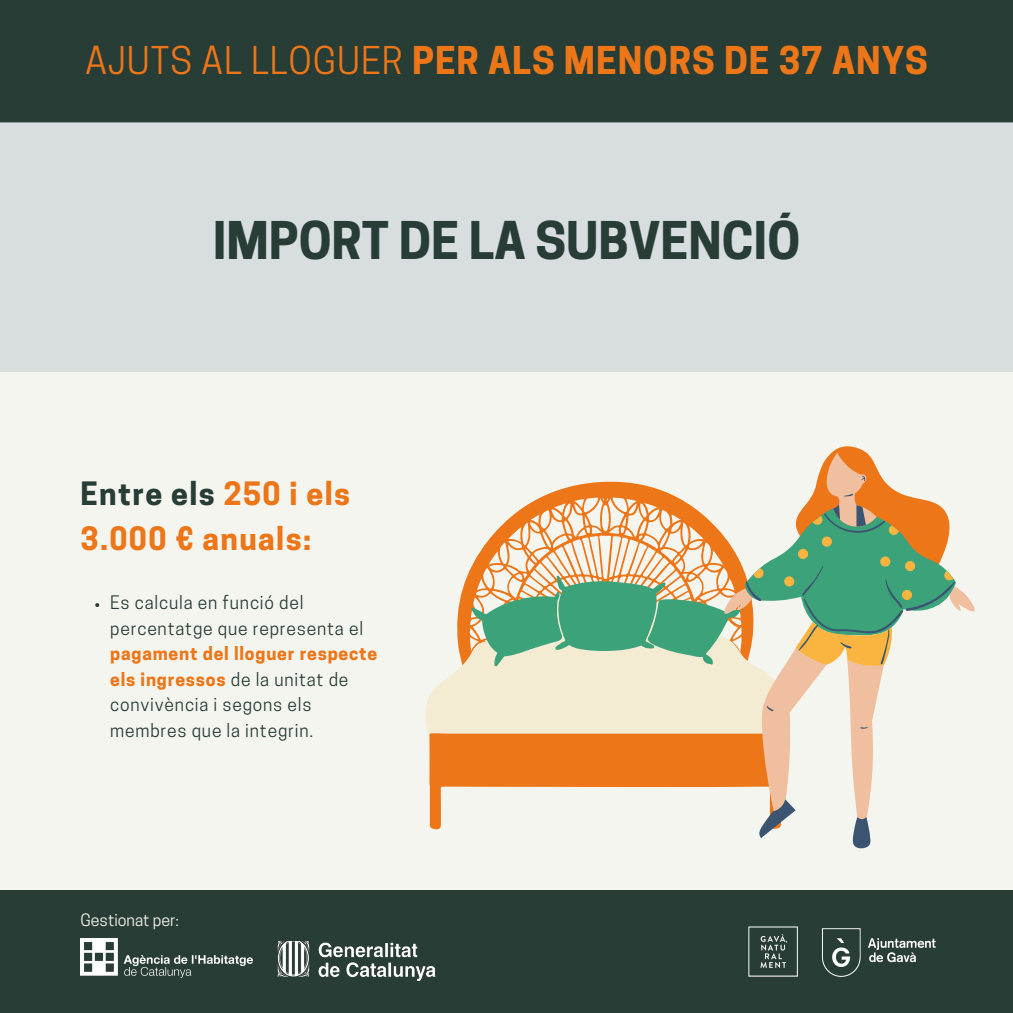
<style>
.page{position:relative;width:1013px;height:1013px;background:#fff}
.page>*{position:absolute;margin:0;border:0;box-sizing:border-box;transform-origin:0 0}
.t1{font:700 48.75px "Cooper Hewitt";color:#283d36}
.t2{font:700 36px "Cooper Hewitt";letter-spacing:.03em;color:#ed7618}
.t3{font:700 30.25px/44.9px "Cooper Hewitt";letter-spacing:.045em;color:#ed7618}
.t4{font:17.5px/25.6px "Cooper Hewitt";letter-spacing:.045em;color:#283d36}
.t5{font:16px "Cooper Hewitt";color:#f5f5ef}
.s1{font-weight:400}
.s2{color:#283d36}
.s3{font-weight:700;color:#ed7618}
</style>
<div class="page">
<div style="left:0;top:0;width:1012px;height:1012px;background:#f5f5ef"></div>
<div style="left:0;top:0;width:1012px;height:123px;background:#283d36"></div>
<div style="left:0;top:122px;width:1012px;height:250px;background:#d8dde0"></div>
<div style="left:0;top:890px;width:1012px;height:122px;background:#283d36"></div>
<img style="left:748px;top:926px;width:50px;height:51px">
<img style="left:822px;top:928px;width:114px;height:49px">
<img style="left:277px;top:941px;width:158px;height:39px">
<img style="left:80px;top:938px;width:172px;height:39px">
<svg style="left:759px;top:823px;width:112px;height:25px"></svg>
<svg style="left:429px;top:446px;width:545px;height:377px"></svg>
<svg style="left:95px;top:603px;width:4px;height:4px"></svg>
<h2 class="t2" style="left:85px;top:47px;width:844px"><span class="s1">AJUTS AL LLOGUER</span> PER ALS MENORS DE 37 ANYS</h2>
<h1 class="t1" style="left:213px;top:222px;width:589px">IMPORT DE LA SUBVENCIÓ</h1>
<h3 class="t3" style="left:80px;top:474px;width:271px"><span class="s2">Entre els</span> 250 i els<br>3.000 € anuals:</h3>
<p class="t4" style="left:110px;top:592px;width:254px">Es calcula en funció del percentatge que representa el</p>
<p class="t4" style="left:110px;top:643px;width:268px"><span class="s3">pagament del lloguer respecte els ingressos</span> de la unitat de convivència i segons els membres que la integrin.</p>
<p class="t5" style="left:80px;top:914px;width:100px">Gestionat per:</p>
</div>
